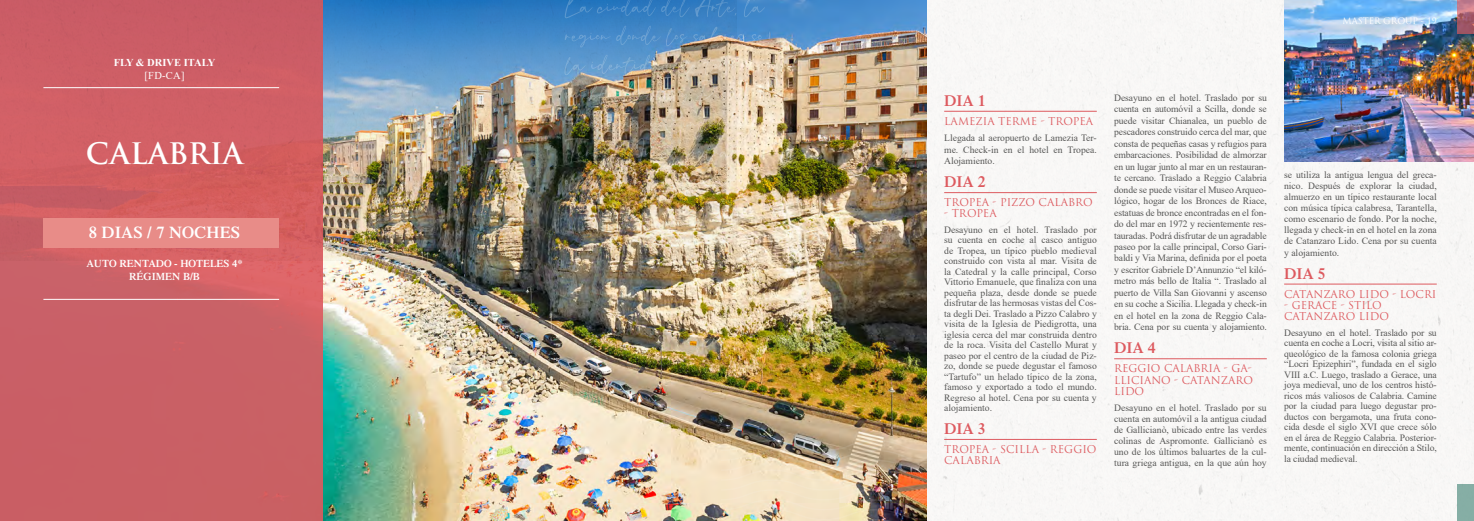
<style>
.page{position:relative;width:1474px;height:521px;background:#fff}
.page>*{position:absolute;margin:0;border:0;box-sizing:border-box;transform-origin:0 0}
.t1{font:700 28.88px "Trajan Pro";color:#fff}
.t2{font:600 16.62px "Times LT Std";letter-spacing:.01em;color:#fff}
.t3{font:600 15.75px "Times LT Std";color:#dd5a5f}
.t4{font:10.5px/11.4px "Trajan Pro";color:#dd5a5f}
.t5{font:600 10.5px/12.6px "Times LT Std";color:#fff;text-align:center}
.t6{font:700 10.5px "Times New Roman";color:#fff}
.t7{font:10.5px "Times New Roman";color:#fff}
.t8{font:9.62px/10.5px "Times New Roman";color:#575756;text-align:justify}
.t9{font:8.75px "Trajan Pro";letter-spacing:-.01em;color:#fff}
</style>
<div class="page">
<div style="left:926px;top:0;width:547px;height:520px;background:#f8f7f6"></div>
<img style="left:322px;top:0;width:604px;height:521px">
<svg style="left:0;top:260px;width:322px;height:261px;background:#ca6065"></svg>
<img style="left:0;top:0;width:737px;height:260px">
<svg style="left:564px;top:0;width:125px;height:18px;background:#327dc1"></svg>
<svg style="left:695px;top:0;width:41px;height:17px"></svg>
<svg style="left:744px;top:0;width:21px;height:17px"></svg>
<svg style="left:564px;top:33px;width:46px;height:15px"></svg>
<svg style="left:616px;top:26px;width:44px;height:19px"></svg>
<svg style="left:666px;top:28px;width:21px;height:18px"></svg>
<svg style="left:693px;top:27px;width:52px;height:16px"></svg>
<svg style="left:751px;top:34px;width:10px;height:9px"></svg>
<img style="left:563px;top:55px;width:196px;height:107px">
<svg style="left:564px;top:171px;width:55px;height:20px"></svg>
<img style="left:627px;top:171px;width:106px;height:17px">
<img style="left:721px;top:440px;width:214px;height:81px">
<div style="left:43px;top:218px;width:236px;height:30px;background:#e88c88"></div>
<hr style="left:43px;top:299px;width:236px;height:1px;background:#fff">
<hr style="left:43px;top:87px;width:236px;height:1px;background:#fff">
<hr style="left:1114px;top:358px;width:152px;height:1px;background:#dd5a5f">
<hr style="left:1284px;top:284px;width:152px;height:1px;background:#dd5a5f">
<hr style="left:944px;top:111px;width:152px;height:1px;background:#dd5a5f">
<hr style="left:944px;top:192px;width:152px;height:1px;background:#dd5a5f">
<hr style="left:944px;top:439px;width:152px;height:1px;background:#dd5a5f">
<img style="left:1284px;top:0;width:189px;height:161px">
<svg style="left:1456px;top:0;width:17px;height:33px"></svg>
<div style="left:1456px;top:484px;width:17px;height:37px;background:#86aea5"></div>
<p class="t6" style="left:114px;top:55px;width:103px">FLY &amp; DRIVE ITALY</p>
<p class="t7" style="left:144px;top:68px;width:41px">[FD-CA]</p>
<h1 class="t1" style="left:86px;top:135px;width:159px">CALABRIA</h1>
<h2 class="t2" style="left:89px;top:223px;width:153px">8 DIAS / 7 NOCHES</h2>
<p class="t5" style="left:86px;top:257px;width:158px">AUTO RENTADO - HOTELES 4*<br>RÉGIMEN B/B</p>
<p class="t9" style="left:1342px;top:16px;width:96px">MASTER GROUP - 19</p>
<h3 class="t3" style="left:944px;top:91px;width:43px">DIA 1</h3>
<p class="t4" style="left:944px;top:115px;width:150px">LAMEZIA TERME - TROPEA</p>
<p class="t8" style="left:944px;top:132px;width:154px;line-height:11.5px">Llegada al aeropuerto de Lamezia Ter&shy;me. Check-in en el hotel en Tropea.<br>Alojamiento.</p>
<h3 class="t3" style="left:944px;top:172px;width:43px">DIA 2</h3>
<p class="t4" style="left:944px;top:196px;width:150px">TROPEA - PIZZO CALABRO</p>
<p class="t4" style="left:944px;top:208px;width:54px">- TROPEA</p>
<p class="t8" style="left:944px;top:224px;width:154px">Desayuno en el hotel. Traslado por su cuenta en coche al casco antiguo de Tropea, un típico pueblo medieval construido con vista al mar. Visita de la Catedral y la calle principal, Corso Vittorio Emanuele, que finaliza con una pequeña plaza, desde donde se puede disfrutar de las hermosas vistas del Cos&shy;ta degli Dei. Traslado a Pizzo Calabro y visita de la Iglesia de Piedigrotta, una iglesia cerca del mar construida dentro de la roca. Visita del Castello Murat y paseo por el centro de la ciudad de Piz&shy;zo, donde se puede degustar el famoso “Tartufo” un helado típico de la zona, famoso y exportado a todo el mundo.<br>Regreso al hotel. Cena por su cuenta y alojamiento.</p>
<h3 class="t3" style="left:944px;top:419px;width:43px">DIA 3</h3>
<p class="t4" style="left:944px;top:443px;width:154px">TROPEA - SCILLA - REGGIO<br>CALABRIA</p>
<p class="t8" style="left:1114px;top:92px;width:154px;line-height:11.5px">Desayuno en el hotel. Traslado por su cuenta en automóvil a Scilla, donde se puede visitar Chianalea, un pueblo de pescadores construido cerca del mar, que consta de pequeñas casas y refugios para embarcaciones. Posibilidad de almorzar en un lugar junto al mar en un restauran&shy;te cercano. Traslado a Reggio Calabria donde se puede visitar el Museo Arqueo&shy;lógico, hogar de los Bronces de Riace, estatuas de bronce encontradas en el fon&shy;do del mar en 1972 y recientemente res&shy;tauradas. Podrá disfrutar de un agradable paseo por la calle principal, Corso Gari&shy;baldi y Via Marina, definida por el poeta y escritor Gabriele D’Annunzio “el kiló&shy;metro más bello de Italia “. Traslado al puerto de Villa San Giovanni y ascenso en su coche a Sicilia. Llegada y check-in en el hotel en la zona de Reggio Cala&shy;bria. Cena por su cuenta y alojamiento.</p>
<h3 class="t3" style="left:1114px;top:339px;width:43px">DIA 4</h3>
<p class="t4" style="left:1114px;top:363px;width:140px;text-align:justify">REGGIO CALABRIA - GA-LLICIANO - CATANZARO LIDO</p>
<p class="t8" style="left:1114px;top:402px;width:154px;line-height:11px">Desayuno en el hotel. Traslado por su cuenta en automóvil a la antigua ciudad de Gallicianò, ubicado entre las verdes colinas de Aspromonte. Gallicianò es uno de los últimos baluartes de la cul&shy;tura griega antigua, en la que aún hoy</p>
<p class="t8" style="left:1284px;top:169px;width:154px;line-height:11.1px">se utiliza la antigua lengua del greca&shy;nico. Después de explorar la ciudad, almuerzo en un típico restaurante local con música típica calabresa, Tarantella, como escenario de fondo. Por la noche, llegada y check-in en el hotel en la zona de Catanzaro Lido. Cena por su cuenta y alojamiento.</p>
<h3 class="t3" style="left:1284px;top:264px;width:43px">DIA 5</h3>
<p class="t4" style="left:1284px;top:288px;width:154px">CATANZARO LIDO - LOCRI</p>
<p class="t4" style="left:1284px;top:299px;width:106px">- GERACE - STILO<br>CATANZARO LIDO</p>
<p class="t8" style="left:1284px;top:327px;width:154px">Desayuno en el hotel. Traslado por su cuenta en coche a Locri, visita al sitio ar&shy;queológico de la famosa colonia griega “Locri Epizephiri”, fundada en el siglo VIII a.C. Luego, traslado a Gerace, una joya medieval, uno de los centros histó&shy;ricos más valiosos de Calabria. Camine por la ciudad para luego degustar pro&shy;ductos con bergamota, una fruta cono&shy;cida desde el siglo XVI que crece sólo en el área de Reggio Calabria. Posterior&shy;mente, continuación en dirección a Stilo, la ciudad medieval.</p>
</div>
